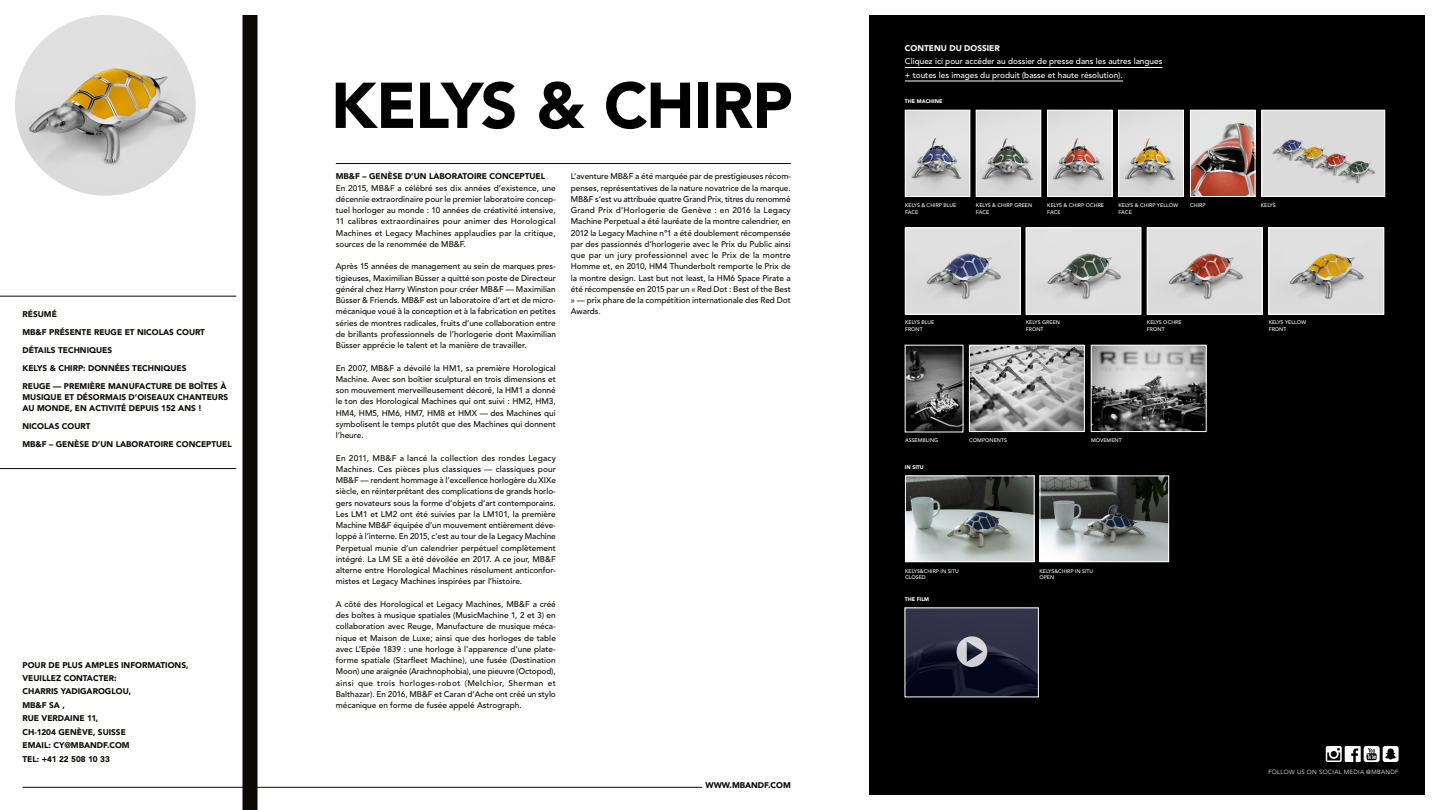
<style>
.page{position:relative;width:1440px;height:810px;background:#fff}
.page>*{position:absolute;margin:0;border:0;box-sizing:border-box;transform-origin:0 0}
.t1{font:900 63.97px "Avenir";letter-spacing:-.02em;color:#000}
.t2{font:500 8.25px/11.2px "Avenir LT Std";color:#0b0904;text-align:justify}
.t3{font:900 8.25px/13.5px "Avenir LT Std";color:#0b0904}
.t4{font:500 8.25px/13.5px "Avenir LT Std";color:#fff}
.t5{font:900 8.25px "Avenir LT Std";color:#fff}
.t6{font:900 8.25px "Avenir";color:#000}
.t7{font:300 6px "Avenir";letter-spacing:.05em;color:#fff}
.t8{font:500 5.25px/6.8px "Avenir LT Std";color:#fff}
.t9{font:900 5.25px "Avenir LT Std";color:#fff}
</style>
<div class="page">
<hr style="left:22px;top:787px;width:680px;height:1px;background:#0b0904">
<hr style="left:336px;top:163px;width:455px;height:1px;background:#0b0904">
<img style="left:15px;top:15px;width:181px;height:181px;border-radius:90px">
<div style="left:242px;top:15px;width:15px;height:795px;background:#0b0904"></div>
<hr style="left:0;top:296px;width:236px;height:1px;background:#0b0904">
<hr style="left:0;top:468px;width:236px;height:1px;background:#0b0904">
<div style="left:869px;top:15px;width:556px;height:780px;background:#000"></div>
<div style="left:1383px;top:746px;width:16px;height:16px;background:#fff;border-radius:3px"></div>
<svg style="left:1385px;top:749px;width:11px;height:10px"></svg>
<svg style="left:1326px;top:746px;width:35px;height:16px"></svg>
<svg style="left:1364px;top:746px;width:16px;height:16px"></svg>
<svg style="left:1367px;top:748px;width:10px;height:12px"></svg>
<hr style="left:905px;top:67px;width:257px;height:1px;background:#fff">
<hr style="left:905px;top:81px;width:218px;height:1px;background:#fff">
<img style="left:907px;top:610px;width:130px;height:85px">
<svg style="left:957px;top:636px;width:30px;height:31px"></svg>
<img style="left:907px;top:112px;width:61px;height:83px">
<div style="left:905px;top:110px;width:65px;height:87px;border:1px solid #fff"></div>
<img style="left:1042px;top:478px;width:125px;height:82px">
<div style="left:1040px;top:476px;width:129px;height:86px;border:1px solid #fff"></div>
<img style="left:907px;top:478px;width:125px;height:82px">
<div style="left:905px;top:476px;width:129px;height:86px;border:1px solid #fff"></div>
<img style="left:907px;top:230px;width:111px;height:82px">
<div style="left:905px;top:228px;width:115px;height:86px;border:1px solid #fff"></div>
<img style="left:907px;top:347px;width:54px;height:83px">
<img style="left:1028px;top:230px;width:111px;height:82px">
<div style="left:1026px;top:228px;width:115px;height:86px;border:1px solid #fff"></div>
<img style="left:971px;top:347px;width:112px;height:83px">
<div style="left:969px;top:345px;width:116px;height:87px;border:1px solid #fff"></div>
<img style="left:1149px;top:230px;width:111px;height:82px">
<div style="left:1147px;top:228px;width:115px;height:86px;border:1px solid #fff"></div>
<img style="left:1093px;top:347px;width:111px;height:83px">
<div style="left:1091px;top:345px;width:115px;height:87px;border:1px solid #fff"></div>
<img style="left:1271px;top:230px;width:111px;height:82px">
<div style="left:1269px;top:228px;width:115px;height:86px;border:1px solid #fff"></div>
<img style="left:978px;top:112px;width:61px;height:83px">
<div style="left:976px;top:110px;width:65px;height:87px;border:1px solid #fff"></div>
<img style="left:1049px;top:112px;width:61px;height:83px">
<div style="left:1047px;top:110px;width:65px;height:87px;border:1px solid #fff"></div>
<img style="left:1121px;top:112px;width:61px;height:83px">
<div style="left:1119px;top:110px;width:65px;height:87px;border:1px solid #fff"></div>
<img style="left:1192px;top:112px;width:61px;height:83px">
<div style="left:1190px;top:110px;width:65px;height:87px;border:1px solid #fff"></div>
<img style="left:1264px;top:112px;width:119px;height:83px">
<div style="left:1262px;top:110px;width:123px;height:87px;border:1px solid #fff"></div>
<p class="t3" style="left:22px;top:305px;width:206px;line-height:18px">RÉSUMÉ<br>MB&amp;F PRÉSENTE REUGE ET NICOLAS COURT<br>DÉTAILS TECHNIQUES<br>KELYS &amp; CHIRP: DONNÉES TECHNIQUES<br>REUGE — PREMIÈRE MANUFACTURE DE BOÎTES À</p>
<p class="t3" style="left:22px;top:391px;width:207px;line-height:11.2px">MUSIQUE ET DÉSORMAIS D’OISEAUX CHANTEURS<br>AU MONDE, EN ACTIVITÉ DEPUIS 152 ANS !</p>
<p class="t3" style="left:22px;top:417px;width:211px;line-height:18px">NICOLAS COURT<br>MB&amp;F – GENÈSE D’UN LABORATOIRE CONCEPTUEL</p>
<p class="t3" style="left:22px;top:658px;width:168px">POUR DE PLUS AMPLES INFORMATIONS,<br>VEUILLEZ CONTACTER:<br>CHARRIS YADIGAROGLOU,<br>MB&amp;F SA ,<br>RUE VERDAINE 11,<br>CH-1204 GENÈVE, SUISSE<br>EMAIL: CY@MBANDF.COM<br>TEL: +41 22 508 10 33</p>
<h1 class="t1" style="left:331px;top:51px;width:463px">KELYS &amp; CHIRP</h1>
<p class="t3" style="left:336px;top:170px;width:211px">MB&amp;F – GENÈSE D’UN LABORATOIRE CONCEPTUEL</p>
<p class="t2" style="left:336px;top:182px;width:222px">En 2015, MB&amp;F a célébré ses dix années d’existence, une décennie extraordinaire pour le premier laboratoire concep&shy;tuel horloger au monde : 10 années de créativité intensive, 11 calibres extraordinaires pour animer des Horological Machines et Legacy Machines applaudies par la critique, sources de la renommée de MB&amp;F.</p>
<p class="t2" style="left:336px;top:261px;width:222px">Après 15 années de management au sein de marques pres&shy;tigieuses, Maximilian Büsser a quitté son poste de Directeur général chez Harry Winston pour créer MB&amp;F — Maximilian Büsser &amp; Friends. MB&amp;F est un laboratoire d’art et de micro&shy;mécanique voué à la conception et à la fabrication en petites séries de montres radicales, fruits d’une collaboration entre de brillants professionnels de l’horlogerie dont Maximilian Büsser apprécie le talent et la manière de travailler.</p>
<p class="t2" style="left:336px;top:362px;width:222px">En 2007, MB&amp;F a dévoilé la HM1, sa première Horological Machine. Avec son boîtier sculptural en trois dimensions et son mouvement merveilleusement décoré, la HM1 a donné le ton des Horological Machines qui ont suivi : HM2, HM3, HM4, HM5, HM6, HM7, HM8 et HMX — des Machines qui symbolisent le temps plutôt que des Machines qui donnent l’heure.</p>
<p class="t2" style="left:336px;top:452px;width:222px">En 2011, MB&amp;F a lancé la collection des rondes Legacy Machines. Ces pièces plus classiques — classiques pour MB&amp;F — rendent hommage à l’excellence horlogère du XIXe siècle, en réinterprétant des complications de grands horlo&shy;gers novateurs sous la forme d’objets d’art contemporains.<br>Les LM1 et LM2 ont été suivies par la LM101, la première Machine MB&amp;F équipée d’un mouvement entièrement déve&shy;loppé à l’interne. En 2015, c’est au tour de la Legacy Machine Perpetual munie d’un calendrier perpétuel complètement intégré. La LM SE a été dévoilée en 2017. A ce jour, MB&amp;F alterne entre Horological Machines résolument anticonfor&shy;mistes et Legacy Machines inspirées par l’histoire.</p>
<p class="t2" style="left:336px;top:598px;width:222px">A côté des Horological et Legacy Machines, MB&amp;F a créé des boîtes à musique spatiales (MusicMachine 1, 2 et 3) en collaboration avec Reuge, Manufacture de musique méca&shy;nique et Maison de Luxe; ainsi que des horloges de table avec L’Epée 1839 : une horloge à l’apparence d’une plate&shy;forme spatiale (Starfleet Machine), une fusée (Destination Moon) une araignée (Arachnophobia), une pieuvre (Octopod), ainsi que trois horloges-robot (Melchior, Sherman et Balthazar). En 2016, MB&amp;F et Caran d’Ache ont créé un stylo mécanique en forme de fusée appelé Astrograph.</p>
<p class="t2" style="left:571px;top:171px;width:222px">L’aventure MB&amp;F a été marquée par de prestigieuses récom&shy;penses, représentatives de la nature novatrice de la marque.<br>MB&amp;F s’est vu attribuée quatre Grand Prix, titres du renommé Grand Prix d’Horlogerie de Genève : en 2016 la Legacy Machine Perpetual a été lauréate de la montre calendrier, en 2012 la Legacy Machine n°1 a été doublement récompensée par des passionnés d’horlogerie avec le Prix du Public ainsi que par un jury professionnel avec le Prix de la montre Homme et, en 2010, HM4 Thunderbolt remporte le Prix de la montre design. Last but not least, la HM6 Space Pirate a été récompensée en 2015 par un « Red Dot : Best of the Best » — prix phare de la compétition internationale des Red Dot Awards.</p>
<p class="t6" style="left:705px;top:778px;width:87px">WWW.MBANDF.COM</p>
<p class="t5" style="left:905px;top:43px;width:96px">CONTENU DU DOSSIER</p>
<p class="t4" style="left:905px;top:55px;width:259px">Cliquez ici pour accéder au dossier de presse dans les autres langues + toutes les images du produit (basse et haute résolution).</p>
<p class="t9" style="left:905px;top:98px;width:39px">THE MACHINE</p>
<p class="t8" style="left:905px;top:202px;width:53px">KELYS &amp; CHIRP BLUE<br>FACE</p>
<p class="t8" style="left:976px;top:202px;width:58px">KELYS &amp; CHIRP GREEN<br>FACE</p>
<p class="t8" style="left:1047px;top:202px;width:58px">KELYS &amp; CHIRP OCHRE<br>FACE</p>
<p class="t8" style="left:1119px;top:202px;width:61px">KELYS &amp; CHIRP YELLOW<br>FACE</p>
<p class="t8" style="left:1190px;top:202px;width:17px">CHIRP</p>
<p class="t8" style="left:1261px;top:202px;width:16px">KELYS</p>
<p class="t8" style="left:905px;top:319px;width:31px">KELYS BLUE<br>FRONT</p>
<p class="t8" style="left:1026px;top:319px;width:36px">KELYS GREEN<br>FRONT</p>
<p class="t8" style="left:1147px;top:319px;width:36px">KELYS OCHRE<br>FRONT</p>
<p class="t8" style="left:905px;top:437px;width:35px">ASSEMBLING</p>
<p class="t9" style="left:905px;top:464px;width:20px">IN SITU</p>
<p class="t8" style="left:969px;top:437px;width:39px">COMPONENTS</p>
<p class="t8" style="left:1091px;top:437px;width:32px">MOVEMENT</p>
<p class="t8" style="left:1269px;top:319px;width:39px">KELYS YELLOW<br>FRONT</p>
<p class="t8" style="left:905px;top:567px;width:55px">KELYS&amp;CHIRP IN SITU<br>CLOSED</p>
<p class="t8" style="left:1039px;top:567px;width:55px">KELYS&amp;CHIRP IN SITU<br>OPEN</p>
<p class="t9" style="left:905px;top:596px;width:26px">THE FILM</p>
<p class="t7" style="left:1268px;top:768px;width:132px">FOLLOW US ON SOCIAL MEDIA @MBANDF</p>
</div>
